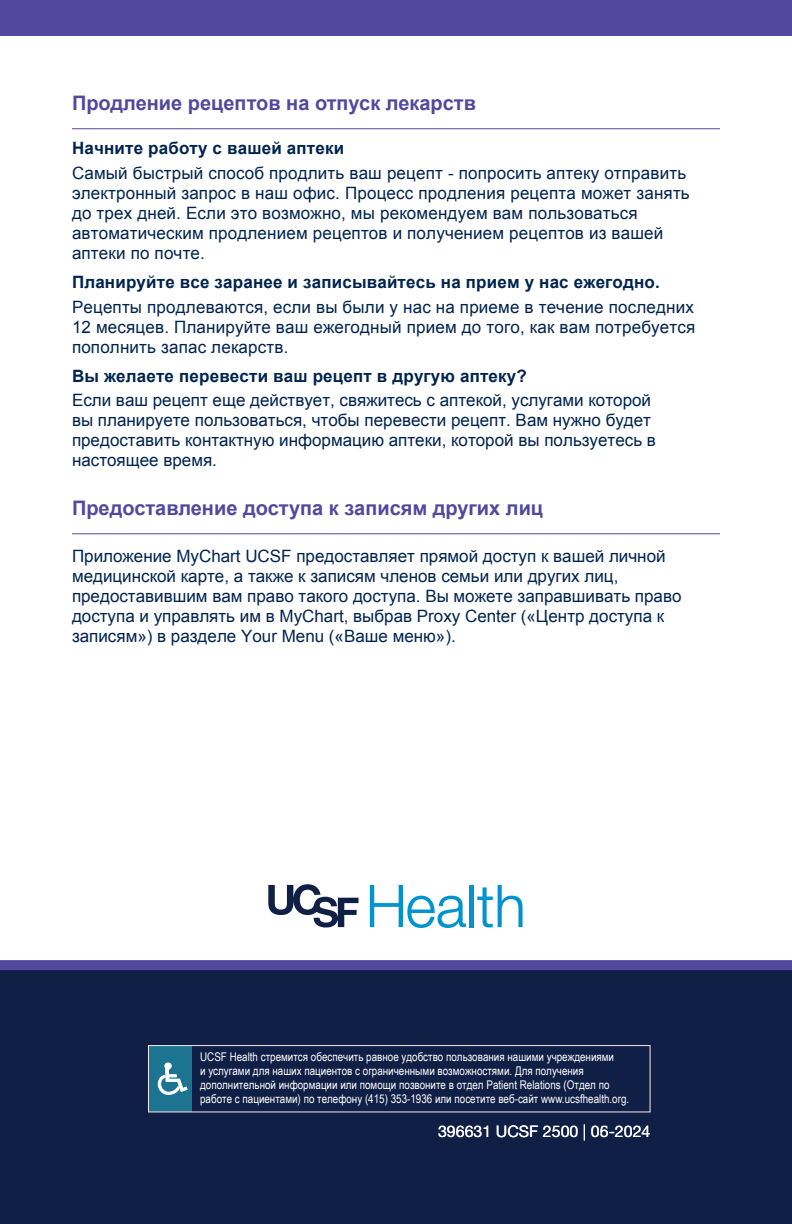
<style>
.page{position:relative;width:792px;height:1224px;background:#fff}
.page>*{position:absolute;margin:0;border:0;box-sizing:border-box;transform-origin:0 0}
._2_Header_color{font:700 20px "Arial";color:#52499d}
._2_Body_copy_light{font:17px/20px "Arial";color:#00244f}
._2_Body_copy_light-2{font:700 17px "Arial";letter-spacing:.01em;color:#00244f}
.t1{font:16px "Helvetica Neue LT Std";color:#fff}
.t2{font:12px/14px "Arial Narrow";color:#fff}
</style>
<div class="page">
<div style="left:0;top:965px;width:792px;height:259px;background:#101f46"></div>
<svg style="left:268px;top:884px;width:90px;height:44px"></svg>
<svg style="left:370px;top:885px;width:96px;height:43px"></svg>
<hr style="left:470px;top:885px;width:4px;height:42px;background:#0093d0">
<svg style="left:477px;top:885px;width:46px;height:42px"></svg>
<div style="left:0;top:960px;width:792px;height:10px;background:#52499d"></div>
<hr style="left:72px;top:128px;width:648px;height:1px;background:#52499d">
<hr style="left:72px;top:533px;width:648px;height:1px;background:#52499d">
<div style="left:0;top:0;width:792px;height:36px;background:#52499d"></div>
<div style="left:148px;top:1046px;width:44px;height:66px;background:#1c7490"></div>
<svg style="left:158px;top:1062px;width:30px;height:33px"></svg>
<div style="left:148px;top:1045px;width:503px;height:67px;border:1px solid #f9e7ed"></div>
<p class="_2_Header_color" style="left:72px;top:90px;width:406px">Продление рецептов на отпуск лекарств</p>
<p class="_2_Body_copy_light-2" style="left:72px;top:137px;width:274px">Начните работу с вашей аптеки</p>
<p class="_2_Body_copy_light" style="left:72px;top:163px;width:619px">Самый быстрый способ продлить ваш рецепт - попросить аптеку отправить электронный запрос в наш офис. Процесс продления рецепта может занять до трех дней. Если это возможно, мы рекомендуем вам пользоваться автоматическим продлением рецептов и получением рецептов из вашей аптеки по почте.</p>
<p class="_2_Body_copy_light-2" style="left:72px;top:271px;width:589px">Планируйте все заранее и записывайтесь на прием у нас ежегодно.</p>
<p class="_2_Body_copy_light" style="left:72px;top:297px;width:625px;text-align:justify">Рецепты продлеваются, если вы были у нас на приеме в течение последних 12 месяцев. Планируйте ваш ежегодный прием до того, как вам потребуется пополнить запас лекарств.</p>
<p class="_2_Body_copy_light-2" style="left:72px;top:364px;width:456px">Вы желаете перевести ваш рецепт в другую аптеку?</p>
<p class="_2_Body_copy_light" style="left:72px;top:390px;width:585px">Если ваш рецепт еще действует, свяжитесь с аптекой, услугами которой вы планируете пользоваться, чтобы перевести рецепт. Вам нужно будет предоставить контактную информацию аптеки, которой вы пользуетесь в настоящее время.</p>
<p class="_2_Header_color" style="left:72px;top:495px;width:473px">Предоставление доступа к записям других лиц</p>
<p class="_2_Body_copy_light" style="left:72px;top:546px;width:611px">Приложение MyChart UCSF предоставляет прямой доступ к вашей личной медицинской карте, а также к записям членов семьи или других лиц, предоставившим вам право такого доступа. Вы можете заправшивать право доступа и управлять им в MyChart, выбрав Proxy Center («Центр доступа к записям») в разделе Your Menu («Ваше меню»).</p>
<p class="t2" style="left:200px;top:1049px;width:431px">UCSF Health стремится обеспечить равное удобство пользования нашими учреждениями<br>и услугами для наших пациентов с ограниченными возможностями. Для получения дополнительной информации или помощи позвоните в отдел Patient Relations (Отдел по работе с пациентами) по телефону (415) 353-1936 или посетите веб-сайт www.ucsfhealth.org.</p>
<p class="t1" style="left:438px;top:1122px;width:214px">396631 UCSF 2500 | 06-2024</p>
<p class="t1" style="left:600px;top:1122px;width:10px">5</p>
</div>
